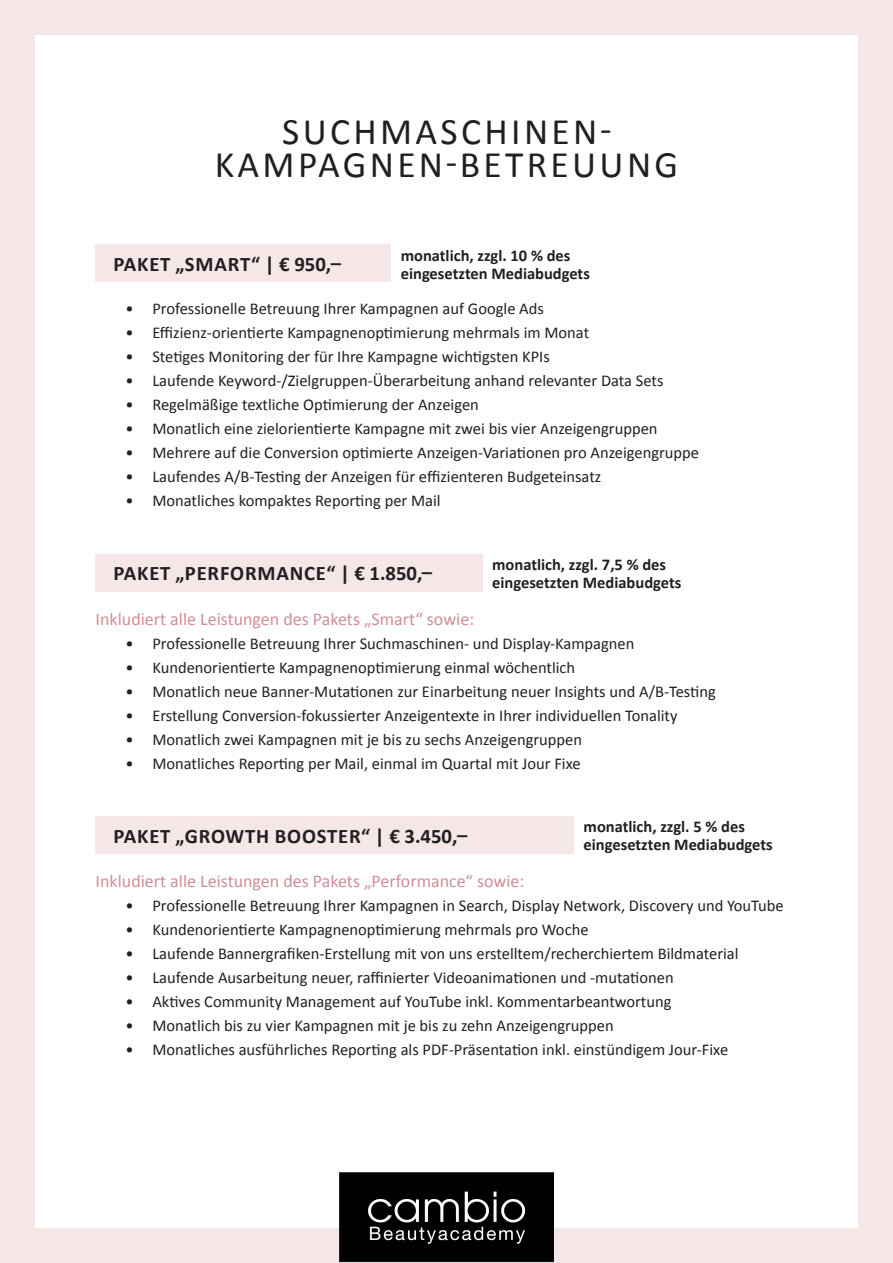
<style>
.page{position:relative;width:893px;height:1263px;background:#fff}
.page>*{position:absolute;margin:0;border:0;box-sizing:border-box;transform-origin:0 0}
.Überschrift_1{font:37.5px "Calibri";letter-spacing:.09em;color:#231f20}
.Text{font:700 20.7px "Calibri";letter-spacing:.04em;color:#231f20}
.Text-2{font:18px "Calibri";color:#d08d99}
.t1{font:16.5px "Calibri";color:#231f20}
.Text-3{font:700 16.5px "Calibri";color:#231f20}
</style>
<div class="page">
<div style="left:0;top:0;width:893px;height:34px;background:#f5e7e8"></div>
<div style="left:0;top:0;width:34px;height:1261px;background:#f5e7e8"></div>
<div style="left:859px;top:0;width:34px;height:1261px;background:#f5e7e8"></div>
<div style="left:0;top:1229px;width:893px;height:34px;background:#f5e7e8"></div>
<img style="left:340px;top:1172px;width:213px;height:91px">
<div style="left:96px;top:816px;width:478px;height:38px;background:#f5e7e8"></div>
<div style="left:96px;top:245px;width:295px;height:37px;background:#f5e7e8"></div>
<div style="left:96px;top:554px;width:387px;height:37px;background:#f5e7e8"></div>
<p class="Überschrift_1" style="left:282px;top:105px;width:331px">SUCHMASCHINEN-</p>
<p class="Überschrift_1" style="left:215px;top:138px;width:465px">KAMPAGNEN-BETREUUNG</p>
<p class="Text" style="left:113px;top:250px;width:229px">PAKET „SMART“ | € 950,–</p>
<p class="Text-3" style="left:401px;top:244px;width:171px">monatlich, zzgl. 10 % des</p>
<p class="Text-3" style="left:401px;top:262px;width:191px">eingesetzten Mediabudgets</p>
<p class="t1" style="left:125px;top:297px;width:420px">• Professionelle Betreuung Ihrer Kampagnen auf Google Ads</p>
<p class="t1" style="left:125px;top:321px;width:465px">• Effizienz-orientierte Kampagnenoptimierung mehrmals im Monat</p>
<p class="t1" style="left:125px;top:345px;width:426px">• Stetiges Monitoring der für Ihre Kampagne wichtigsten KPIs</p>
<p class="t1" style="left:125px;top:369px;width:540px">• Laufende Keyword-/Zielgruppen-Überarbeitung anhand relevanter Data Sets</p>
<p class="t1" style="left:125px;top:393px;width:355px">• Regelmäßige textliche Optimierung der Anzeigen</p>
<p class="t1" style="left:125px;top:417px;width:534px">• Monatlich eine zielorientierte Kampagne mit zwei bis vier Anzeigengruppen</p>
<p class="t1" style="left:125px;top:441px;width:575px">• Mehrere auf die Conversion optimierte Anzeigen-Variationen pro Anzeigengruppe</p>
<p class="t1" style="left:125px;top:465px;width:478px">• Laufendes A/B-Testing der Anzeigen für effizienteren Budgeteinsatz</p>
<p class="t1" style="left:125px;top:489px;width:317px">• Monatliches kompaktes Reporting per Mail</p>
<p class="Text" style="left:113px;top:559px;width:320px">PAKET „PERFORMANCE“ | € 1.850,–</p>
<p class="Text-3" style="left:492px;top:553px;width:175px">monatlich, zzgl. 7,5 % des</p>
<p class="Text-3" style="left:492px;top:571px;width:191px">eingesetzten Mediabudgets</p>
<p class="Text-2" style="left:96px;top:606px;width:380px">Inkludiert alle Leistungen des Pakets „Smart“ sowie:</p>
<p class="t1" style="left:125px;top:632px;width:511px">• Professionelle Betreuung Ihrer Suchmaschinen- und Display-Kampagnen</p>
<p class="t1" style="left:125px;top:656px;width:451px">• Kundenorientierte Kampagnenoptimierung einmal wöchentlich</p>
<p class="t1" style="left:125px;top:680px;width:592px">• Monatlich neue Banner-Mutationen zur Einarbeitung neuer Insights und A/B-Testing</p>
<p class="t1" style="left:125px;top:704px;width:554px">• Erstellung Conversion-fokussierter Anzeigentexte in Ihrer individuellen Tonality</p>
<p class="t1" style="left:125px;top:728px;width:458px">• Monatlich zwei Kampagnen mit je bis zu sechs Anzeigengruppen</p>
<p class="t1" style="left:125px;top:752px;width:457px">• Monatliches Reporting per Mail, einmal im Quartal mit Jour Fixe</p>
<p class="Text" style="left:113px;top:821px;width:355px">PAKET „GROWTH BOOSTER“ | € 3.450,–</p>
<p class="Text-3" style="left:584px;top:815px;width:163px">monatlich, zzgl. 5 % des</p>
<p class="Text-3" style="left:584px;top:833px;width:191px">eingesetzten Mediabudgets</p>
<p class="Text-2" style="left:96px;top:868px;width:430px">Inkludiert alle Leistungen des Pakets „Performance“ sowie:</p>
<p class="t1" style="left:125px;top:894px;width:660px">• Professionelle Betreuung Ihrer Kampagnen in Search, Display Network, Discovery und YouTube</p>
<p class="t1" style="left:125px;top:918px;width:465px">• Kundenorientierte Kampagnenoptimierung mehrmals pro Woche</p>
<p class="t1" style="left:125px;top:942px;width:615px">• Laufende Bannergrafiken-Erstellung mit von uns erstelltem/recherchiertem Bildmaterial</p>
<p class="t1" style="left:125px;top:966px;width:550px">• Laufende Ausarbeitung neuer, raffinierter Videoanimationen und -mutationen</p>
<p class="t1" style="left:125px;top:990px;width:548px">• Aktives Community Management auf YouTube inkl. Kommentarbeantwortung</p>
<p class="t1" style="left:125px;top:1014px;width:490px">• Monatlich bis zu vier Kampagnen mit je bis zu zehn Anzeigengruppen</p>
<p class="t1" style="left:125px;top:1038px;width:604px">• Monatliches ausführliches Reporting als PDF-Präsentation inkl. einstündigem Jour-Fixe</p>
</div>
